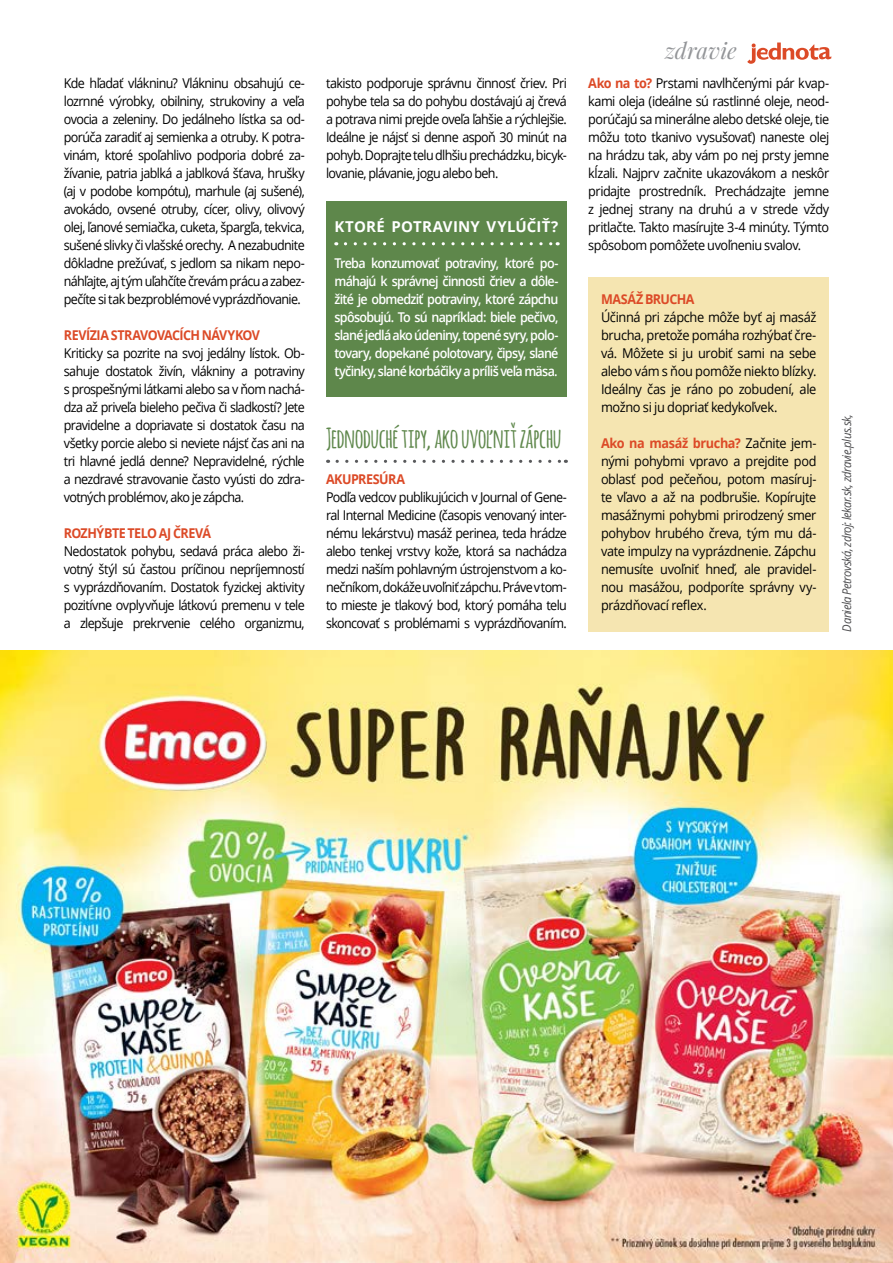
<style>
.page{position:relative;width:893px;height:1263px;background:#fff}
.page>*{position:absolute;margin:0;border:0;box-sizing:border-box;transform-origin:0 0}
.t1{font:700 27px "Amatic";letter-spacing:-.005em;color:#5e874b}
.t2{font:italic 22.5px "Playfair Display";color:#939598}
.t3{font:700 15px "Open Sans";letter-spacing:.015em;color:#fff}
.t4{font:13.5px/18px "Open Sans";letter-spacing:-.045em;color:#000;text-align:justify;scale:.93 1}
.t5{font:13.5px/18px "Open Sans";letter-spacing:-.045em;color:#000;text-align:justify;scale:.94 1}
.t6{font:600 13.5px/18px "Open Sans";letter-spacing:-.06em;color:#fff;text-align:justify;scale:.93 1}
.t7{font:13.5px/18px "Open Sans";letter-spacing:-.045em;color:#000;text-align:justify;scale:.95 1}
.t8{font:700 13.5px "Open Sans";letter-spacing:-.04em;color:#dc4a27;scale:.93 1}
.t9{font:italic 12px "Open Sans";letter-spacing:-.045em;color:#4d4d4f;scale:.94 1}
.s1{font-weight:700;color:#dc4a27}
</style>
<div class="page">
<div style="left:326px;top:202px;width:241px;height:195px;background:#5e874b"></div>
<div style="left:588px;top:277px;width:241px;height:354px;background:#f5e5b1"></div>
<svg style="left:747px;top:43px;width:84px;height:21px"></svg>
<svg style="left:337px;top:460px;width:229px;height:3px"></svg>
<svg style="left:345px;top:242px;width:213px;height:3px"></svg>
<img style="left:0;top:651px;width:893px;height:612px">
<p class="t4" style="left:64px;top:73px;width:261px">Kde hľadať vlákninu? Vlákninu obsahujú ce&shy;lozrnné výrobky, obilniny, strukoviny a veľa ovocia a zeleniny. Do jedálneho lístka sa od&shy;porúča zaradiť aj semienka a otruby. K potra&shy;vinám, ktoré spoľahlivo podporia dobré za&shy;žívanie, patria jablká a jablková šťava, hrušky (aj v podobe kompótu), marhule (aj sušené), avokádo, ovsené otruby, cícer, olivy, olivový olej, ľanové semiačka, cuketa, špargľa, tekvica, sušené slivky či vlašské orechy. A nezabudnite dôkladne prežúvať, s jedlom sa nikam nepo&shy;náhľajte, aj tým uľahčíte črevám prácu a zabez&shy;pečíte si tak bezproblémové vyprázdňovanie.</p>
<p class="t8" style="left:64px;top:325px;width:212px">REVÍZIA STRAVOVACÍCH NÁVYKOV</p>
<p class="t4" style="left:64px;top:343px;width:261px">Kriticky sa pozrite na svoj jedálny lístok. Ob&shy;sahuje dostatok živín, vlákniny a potraviny s prospešnými látkami alebo sa v ňom nachá&shy;dza až priveľa bieleho pečiva či sladkostí? Jete pravidelne a dopriavate si dostatok času na všetky porcie alebo si neviete nájsť čas ani na tri hlavné jedlá denne? Nepravidelné, rýchle a nezdravé stravovanie často vyústi do zdra&shy;votných problémov, ako je zápcha.</p>
<p class="t8" style="left:64px;top:523px;width:160px">ROZHÝBTE TELO AJ ČREVÁ</p>
<p class="t4" style="left:64px;top:541px;width:261px">Nedostatok pohybu, sedavá práca alebo ži&shy;votný štýl sú častou príčinou nepríjemností s vyprázdňovaním. Dostatok fyzickej aktivity pozitívne ovplyvňuje látkovú premenu v tele a zlepšuje prekrvenie celého organizmu,</p>
<p class="t4" style="left:326px;top:73px;width:261px">takisto podporuje správnu činnosť čriev. Pri pohybe tela sa do pohybu dostávajú aj črevá a potrava nimi prejde oveľa ľahšie a rýchlejšie.<br>Ideálne je nájsť si denne aspoň 30 minút na pohyb. Doprajte telu dlhšiu prechádzku, bicyk&shy;lovanie, plávanie, jogu alebo beh.</p>
<p class="t3" style="left:334px;top:216px;width:225px">KTORÉ POTRAVINY VYLÚČIŤ?</p>
<p class="t6" style="left:334px;top:253px;width:242px">Treba konzumovať potraviny, ktoré po&shy;máhajú k správnej činnosti čriev a dôle&shy;žité je obmedziť potraviny, ktoré zápchu spôsobujú. To sú napríklad: biele pečivo, slané jedlá ako údeniny, topené syry, polo&shy;tovary, dopekané polotovary, čipsy, slané tyčinky, slané korbáčiky a príliš veľa mäsa.</p>
<h1 class="t1" style="left:326px;top:418px;width:237px">JEDNODUCHÉ TIPY, AKO UVOĽNIŤ ZÁPCHU</h1>
<p class="t8" style="left:326px;top:469px;width:87px">AKUPRESÚRA</p>
<p class="t4" style="left:326px;top:487px;width:261px">Podľa vedcov publikujúcich v Journal of Gene&shy;ral Internal Medicine (časopis venovaný inter&shy;nému lekárstvu) masáž perinea, teda hrádze alebo tenkej vrstvy kože, ktorá sa nachádza medzi naším pohlavným ústrojenstvom a ko&shy;nečníkom, dokáže uvoľniť zápchu. Práve v tom&shy;to mieste je tlakový bod, ktorý pomáha telu skoncovať s problémami s vyprázdňovaním.</p>
<h2 class="t2" style="left:665px;top:36px;width:73px">zdravie</h2>
<p class="t5" style="left:588px;top:73px;width:258px"><span class="s1">Ako na to?</span> Prstami navlhčenými pár kvap&shy;kami oleja (ideálne sú rastlinné oleje, neod&shy;porúčajú sa minerálne alebo detské oleje, tie môžu toto tkanivo vysušovať) naneste olej na hrádzu tak, aby vám po nej prsty jemne kĺzali. Najprv začnite ukazovákom a neskôr pridajte prostredník. Prechádzajte jemne z jednej strany na druhú a v strede vždy pritlačte. Takto masírujte 3-4 minúty. Týmto spôsobom pomôžete uvoľneniu svalov.</p>
<p class="t8" style="left:601px;top:289px;width:102px">MASÁŽ BRUCHA</p>
<p class="t7" style="left:601px;top:307px;width:228px">Účinná pri zápche môže byť aj masáž brucha, pretože pomáha rozhýbať čre&shy;vá. Môžete si ju urobiť sami na sebe alebo vám s ňou pomôže niekto blízky.<br>Ideálny čas je ráno po zobudení, ale možno si ju dopriať kedykoľvek.</p>
<p class="t5" style="left:601px;top:433px;width:231px"><span class="s1">Ako na masáž brucha?</span> Začnite jem&shy;nými pohybmi vpravo a prejdite pod oblasť pod pečeňou, potom masíruj&shy;te vľavo a až na podbrušie. Kopírujte masážnymi pohybmi prirodzený smer pohybov hrubého čreva, tým mu dá&shy;vate impulzy na vyprázdnenie. Zápchu nemusíte uvoľniť hneď, ale pravidel&shy;nou masážou, podporíte správny vy&shy;prázdňovací reflex.</p>
<p class="t9" style="left:838px;top:631px;width:233px;rotate:-90deg">Daniela Petrovská, zdroj: lekar.sk, zdravie.plus.sk,</p>
</div>
